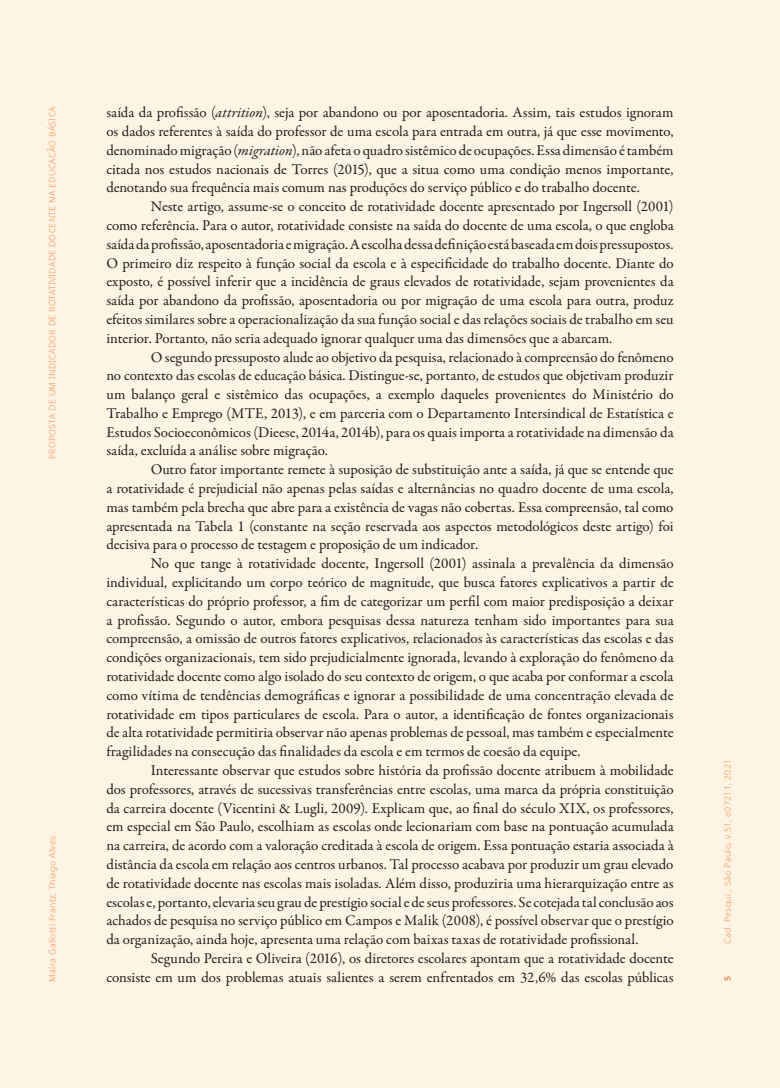
<style>
.page{position:relative;width:780px;height:1088px;background:#fef4e4}
.page>*{position:absolute;margin:0;border:0;box-sizing:border-box;transform-origin:0 0}
.Texto{font:15px/18.8px "Garamond Premr Pro";letter-spacing:-.005em;color:#231f20;text-align:justify}
.Texto_paragrafo_1{font:15px/18.8px "Garamond Premr Pro";letter-spacing:-.01em;color:#231f20;text-align:justify}
.t1{font:300 8.75px "Noto Sans";letter-spacing:.04em;color:#f7975c}
.t2{font:700 8.75px "Noto Sans";color:#f7975c}
.s1{font-style:italic}
</style>
<div class="page">
<p class="t1" style="left:46px;top:459px;width:355px;rotate:-90deg">PROPOSTA DE UM INDICADOR DE ROTATIVIDADE DOCENTE NA EDUCACÃO BÁSICA</p>
<p class="t1" style="left:46px;top:981px;width:147px;rotate:-90deg">Maíra Gallotti Frantz, Thiago Alves</p>
<p class="Texto_paragrafo_1" style="left:106px;top:103px;width:568px">saída da profissão (<span class="s1">attrition</span>), seja por abandono ou por aposentadoria. Assim, tais estudos ignoram os dados referentes à saída do professor de uma escola para entrada em outra, já que esse movimento, denominado migração (<span class="s1">migration</span>), não afeta o quadro sistêmico de ocupações. Essa dimensão é também citada nos estudos nacionais de Torres (2015), que a situa como uma condição menos importante, denotando sua frequência mais comum nas produções do serviço público e do trabalho docente.</p>
<p class="Texto" style="left:106px;top:197px;width:568px;text-indent:44px">Neste artigo, assume-se o conceito de rotatividade docente apresentado por Ingersoll (2001) como referência. Para o autor, rotatividade consiste na saída do docente de uma escola, o que engloba saída da profissão, aposentadoria e migração. A escolha dessa definição está baseada em dois pressupostos.<br>O primeiro diz respeito à função social da escola e à especificidade do trabalho docente. Diante do exposto, é possível inferir que a incidência de graus elevados de rotatividade, sejam provenientes da saída por abandono da profissão, aposentadoria ou por migração de uma escola para outra, produz efeitos similares sobre a operacionalização da sua função social e das relações sociais de trabalho em seu interior. Portanto, não seria adequado ignorar qualquer uma das dimensões que a abarcam.</p>
<p class="Texto" style="left:106px;top:348px;width:569px;text-indent:44px">O segundo pressuposto alude ao objetivo da pesquisa, relacionado à compreensão do fenômeno no contexto das escolas de educação básica. Distingue-se, portanto, de estudos que objetivam produzir um balanço geral e sistêmico das ocupações, a exemplo daqueles provenientes do Ministério do Trabalho e Emprego (MTE, 2013), e em parceria com o Departamento Intersindical de Estatística e Estudos Socioeconômicos (Dieese, 2014a, 2014b), para os quais importa a rotatividade na dimensão da saída, excluída a análise sobre migração.</p>
<p class="Texto" style="left:106px;top:460px;width:568px;text-indent:44px">Outro fator importante remete à suposição de substituição ante a saída, já que se entende que a rotatividade é prejudicial não apenas pelas saídas e alternâncias no quadro docente de uma escola, mas também pela brecha que abre para a existência de vagas não cobertas. Essa compreensão, tal como apresentada na Tabela 1 (constante na seção reservada aos aspectos metodológicos deste artigo) foi decisiva para o processo de testagem e proposição de um indicador.</p>
<p class="Texto" style="left:106px;top:554px;width:568px;text-indent:44px">No que tange à rotatividade docente, Ingersoll (2001) assinala a prevalência da dimensão individual, explicitando um corpo teórico de magnitude, que busca fatores explicativos a partir de características do próprio professor, a fim de categorizar um perfil com maior predisposição a deixar a profissão. Segundo o autor, embora pesquisas dessa natureza tenham sido importantes para sua compreensão, a omissão de outros fatores explicativos, relacionados às características das escolas e das condições organizacionais, tem sido prejudicialmente ignorada, levando à exploração do fenômeno da rotatividade docente como algo isolado do seu contexto de origem, o que acaba por conformar a escola como vítima de tendências demográficas e ignorar a possibilidade de uma concentração elevada de rotatividade em tipos particulares de escola. Para o autor, a identificação de fontes organizacionais de alta rotatividade permitiria observar não apenas problemas de pessoal, mas também e especialmente fragilidades na consecução das finalidades da escola e em termos de coesão da equipe.</p>
<p class="Texto" style="left:106px;top:761px;width:568px;text-indent:44px">Interessante observar que estudos sobre história da profissão docente atribuem à mobilidade dos professores, através de sucessivas transferências entre escolas, uma marca da própria constituição da carreira docente (Vicentini &amp; Lugli, 2009). Explicam que, ao final do século XIX, os professores, em especial em São Paulo, escolhiam as escolas onde lecionariam com base na pontuação acumulada na carreira, de acordo com a valoração creditada à escola de origem. Essa pontuação estaria associada à distância da escola em relação aos centros urbanos. Tal processo acabava por produzir um grau elevado de rotatividade docente nas escolas mais isoladas. Além disso, produziria uma hierarquização entre as escolas e, portanto, elevaria seu grau de prestígio sociale de seus professores. Se cotejada tal conclusão aos achados de pesquisa no serviço público em Campos e Malik (2008), é possível observar que o prestígio da organização, ainda hoje, apresenta uma relação com baixas taxas de rotatividade profissional.</p>
<p class="Texto" style="left:106px;top:949px;width:568px;text-align:right">Segundo Pereira e Oliveira (2016), os diretores escolares apontam que a rotatividade docente consiste em um dos problemas atuais salientes a serem enfrentados em 32,6% das escolas públicas</p>
<p class="t1" style="left:721px;top:944px;width:187px;rotate:-90deg">Cad. Pesqui., São Paulo, v.51, e07211, 2021</p>
<p class="t2" style="left:721px;top:981px;width:7px;rotate:-90deg">5</p>
</div>
